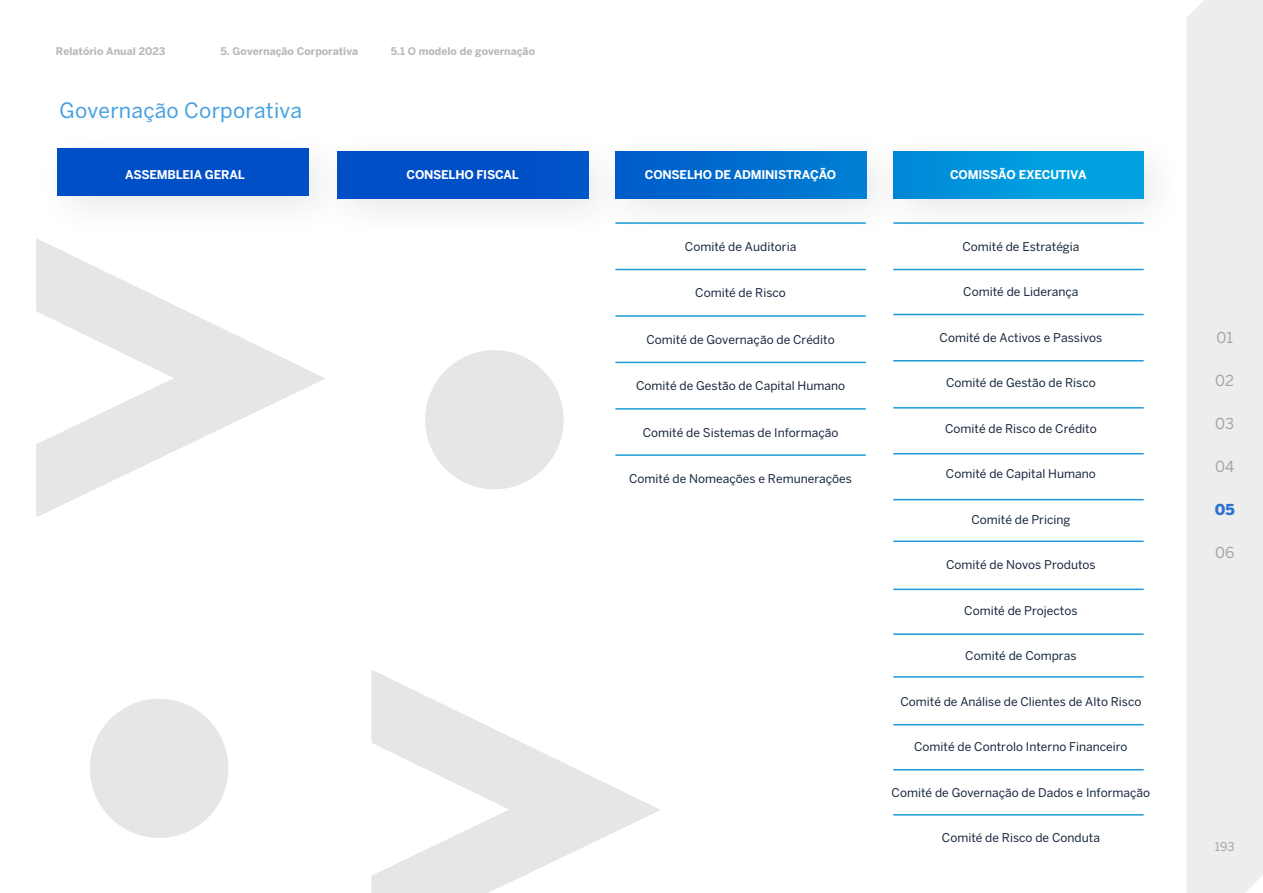
<style>
.page{position:relative;width:1263px;height:893px;background:#fff}
.page>*{position:absolute;margin:0;border:0;box-sizing:border-box;transform-origin:0 0}
.t1{font:21px "Benton Sans";letter-spacing:.01em;color:#45a1e0}
.t2{font:15px "Benton Sans";color:#a3a3a3}
.t3{font:900 15px "Benton Sans";color:#2c72ce}
.t4{font:12px "Benton Sans";color:#17263d}
.t5{font:700 12px "Benton Sans";letter-spacing:-.02em;color:#fff}
.t6{font:12px "Benton Sans";color:#a3a3a3}
.t7{font:700 10.5px "Benton Sans";color:#b8b8b8}
</style>
<div class="page">
<svg style="left:36px;top:239px;width:289px;height:278px"></svg>
<div style="left:90px;top:699px;width:138px;height:139px;background:#e6e6e6;border-radius:50%"></div>
<svg style="left:371px;top:670px;width:289px;height:223px"></svg>
<div style="left:425px;top:350px;width:139px;height:139px;background:#e6e6e6;border-radius:50%"></div>
<div style="left:1187px;top:0;width:76px;height:893px;background:#ededed"></div>
<div style="left:315px;top:129px;width:316px;height:113px;background:#0a2140;opacity:.1"></div>
<div style="left:337px;top:152px;width:251px;height:46px;background:#004fc7"></div>
<div style="left:35px;top:126px;width:316px;height:113px;background:#0a2140;opacity:.1"></div>
<div style="left:57px;top:149px;width:251px;height:46px;background:#004fc7"></div>
<div style="left:593px;top:129px;width:316px;height:113px;background:#0a2140;opacity:.1"></div>
<div style="left:615px;top:152px;width:251px;height:46px;background:linear-gradient(to right,#005ac9,#0080d3)"></div>
<div style="left:602px;top:200px;width:299px;height:67px;background:#0a2140;opacity:.1"></div>
<hr style="left:616px;top:222px;width:249px;height:2px;background:#1c99d6">
<hr style="left:616px;top:269px;width:249px;height:1px;background:#1c99d6">
<div style="left:602px;top:339px;width:299px;height:68px;background:#0a2140;opacity:.1"></div>
<hr style="left:616px;top:362px;width:249px;height:1px;background:#1c99d6">
<hr style="left:616px;top:454px;width:249px;height:2px;background:#1c99d6">
<div style="left:602px;top:293px;width:299px;height:67px;background:#fff"></div>
<hr style="left:616px;top:315px;width:249px;height:2px;background:#1c99d6">
<div style="left:602px;top:386px;width:299px;height:67px;background:#fff"></div>
<hr style="left:616px;top:408px;width:249px;height:2px;background:#1c99d6">
<div style="left:870px;top:129px;width:317px;height:113px;background:#0a2140;opacity:.1"></div>
<div style="left:893px;top:152px;width:251px;height:46px;background:linear-gradient(to right,#008ad8,#00a7e2)"></div>
<div style="left:879px;top:200px;width:300px;height:67px;background:#0a2140;opacity:.1"></div>
<hr style="left:894px;top:222px;width:249px;height:2px;background:#1c99d6">
<hr style="left:894px;top:453px;width:249px;height:1px;background:#1c99d6">
<div style="left:879px;top:246px;width:300px;height:68px;background:#fff"></div>
<hr style="left:894px;top:269px;width:249px;height:1px;background:#1c99d6">
<hr style="left:894px;top:499px;width:249px;height:1px;background:#1c99d6">
<div style="left:879px;top:338px;width:300px;height:67px;background:#fff"></div>
<hr style="left:894px;top:360px;width:249px;height:2px;background:#1c99d6">
<div style="left:879px;top:566px;width:300px;height:68px;background:#0a2140;opacity:.1"></div>
<hr style="left:894px;top:589px;width:249px;height:1px;background:#1c99d6">
<hr style="left:894px;top:724px;width:249px;height:1px;background:#1c99d6">
<hr style="left:894px;top:314px;width:249px;height:1px;background:#1c99d6">
<div style="left:879px;top:518px;width:300px;height:67px;background:#fff"></div>
<hr style="left:894px;top:540px;width:249px;height:2px;background:#1c99d6">
<hr style="left:894px;top:769px;width:249px;height:1px;background:#1c99d6">
<hr style="left:894px;top:814px;width:249px;height:2px;background:#1c99d6">
<hr style="left:894px;top:407px;width:249px;height:2px;background:#1c99d6">
<div style="left:879px;top:611px;width:300px;height:67px;background:#fff"></div>
<hr style="left:894px;top:633px;width:249px;height:2px;background:#1c99d6">
<p class="t7" style="left:56px;top:45px;width:111px">Relatório Anual 2023</p>
<p class="t7" style="left:220px;top:45px;width:139px">5. Governação Corporativa</p>
<p class="t7" style="left:391px;top:45px;width:146px">5.1 O modelo de governação</p>
<h1 class="t1" style="left:60px;top:98px;width:244px">Governação Corporativa</h1>
<p class="t5" style="left:125px;top:168px;width:121px">ASSEMBLEIA GERAL</p>
<p class="t5" style="left:406px;top:168px;width:114px">CONSELHO FISCAL</p>
<p class="t5" style="left:645px;top:168px;width:193px">CONSELHO DE ADMINISTRAÇÃO</p>
<p class="t4" style="left:685px;top:239px;width:113px">Comité de Auditoria</p>
<p class="t4" style="left:695px;top:286px;width:92px">Comité de Risco</p>
<p class="t4" style="left:646px;top:332px;width:190px">Comité de Governação de Crédito</p>
<p class="t4" style="left:636px;top:379px;width:211px">Comité de Gestão de Capital Humano</p>
<p class="t4" style="left:643px;top:425px;width:197px">Comité de Sistemas de Informação</p>
<p class="t4" style="left:629px;top:471px;width:224px">Comité de Nomeações e Remunerações</p>
<p class="t5" style="left:950px;top:168px;width:138px">COMISSÃO EXECUTIVA</p>
<p class="t4" style="left:962px;top:239px;width:119px">Comité de Estratégia</p>
<p class="t4" style="left:963px;top:285px;width:117px">Comité de Liderança</p>
<p class="t4" style="left:939px;top:330px;width:164px">Comité de Activos e Passivos</p>
<p class="t4" style="left:946px;top:376px;width:151px">Comité de Gestão de Risco</p>
<p class="t4" style="left:945px;top:421px;width:153px">Comité de Risco de Crédito</p>
<p class="t4" style="left:946px;top:467px;width:151px">Comité de Capital Humano</p>
<p class="t4" style="left:971px;top:512px;width:101px">Comité de Pricing</p>
<p class="t4" style="left:946px;top:558px;width:151px">Comité de Novos Produtos</p>
<p class="t4" style="left:964px;top:603px;width:115px">Comité de Projectos</p>
<p class="t4" style="left:965px;top:649px;width:113px">Comité de Compras</p>
<p class="t4" style="left:900px;top:694px;width:243px">Comité de Análise de Clientes de Alto Risco</p>
<p class="t4" style="left:914px;top:739px;width:215px">Comité de Controlo Interno Financeiro</p>
<p class="t4" style="left:892px;top:785px;width:260px">Comité de Governação de Dados e Informação</p>
<p class="t4" style="left:942px;top:830px;width:160px">Comité de Risco de Conduta</p>
<p class="t2" style="left:1216px;top:328px;width:18px">01</p>
<p class="t2" style="left:1215px;top:372px;width:20px">02</p>
<p class="t2" style="left:1215px;top:415px;width:20px">03</p>
<p class="t2" style="left:1215px;top:458px;width:21px">04</p>
<p class="t3" style="left:1215px;top:501px;width:21px">05</p>
<p class="t2" style="left:1215px;top:544px;width:21px">06</p>
<p class="t6" style="left:1215px;top:839px;width:21px">193</p>
</div>
